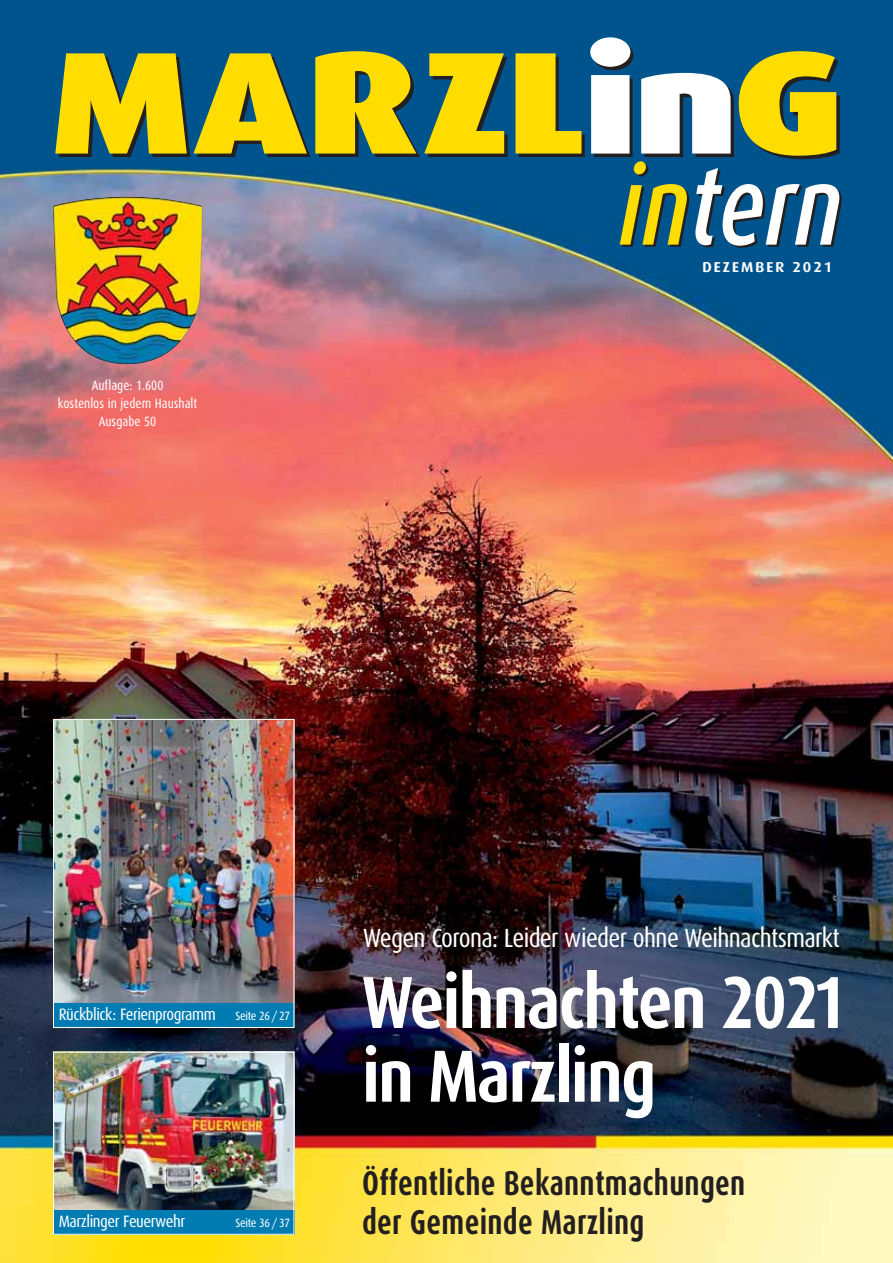
<style>
.page{position:relative;width:893px;height:1263px;background:#fff}
.page>*{position:absolute;margin:0;border:0;box-sizing:border-box;transform-origin:0 0}
.t1{font:900 145.65px "Dax Wide";letter-spacing:.01em;color:#fd0}
.t2{font:italic 500 110.4px "Dax Condensed";color:#fff;scale:.91 1}
.t3{font:700 73.95px/73.7px "Dax Condensed";letter-spacing:-.025em;color:#fff}
.t4{font:700 34.5px/39px "Dax Condensed";letter-spacing:.01em;color:#231f20;scale:.9 1}
.t5{font:26.25px "Dax Condensed";letter-spacing:-.025em;color:#fff}
.t6{font:16.5px "Dax Condensed";letter-spacing:-.025em;color:#fff}
.t7{font:700 14.25px "Dax Wide";letter-spacing:.155em;color:#fff;scale:.92 1}
.t8{font:13.5px/18px "Dax Condensed";color:#fff;text-align:center}
.t9{font:12px "Dax Condensed";letter-spacing:-.025em;color:#fff}
.s1{color:#231f20}
.s2{color:#fd0}
.s3{font-size:12px}
</style>
<div class="page">
<img style="left:0;top:0;width:893px;height:1263px">
<img style="left:55px;top:721px;width:237px;height:282px">
<div style="left:53px;top:1003px;width:241px;height:25px;background:#007cb2"></div>
<div style="left:53px;top:719px;width:241px;height:309px;border:1px solid #fff"></div>
<img style="left:55px;top:1054px;width:237px;height:156px">
<div style="left:53px;top:1210px;width:241px;height:25px;background:#007cb2"></div>
<div style="left:53px;top:1052px;width:241px;height:182px;border:1px solid #fff"></div>
<img style="left:53px;top:197px;width:113px;height:9px">
<h1 class="t1" style="left:52px;top:53px;width:797px">MARZL<span class="s1">inG</span></h1>
<h2 class="t2" style="left:618px;top:151px;width:247px"><span class="s2">in</span>tern</h2>
<p class="t7" style="left:702px;top:259px;width:143px">DEZEMBER 2021</p>
<p class="t8" style="left:58px;top:377px;width:141px">Auflage: 1.600<br>kostenlos in jedem Haushalt<br>Ausgabe 50</p>
<p class="t6" style="left:59px;top:1006px;width:233px">Rückblick: Ferienprogramm <span class="s3">Seite 26/27</span></p>
<p class="t6" style="left:59px;top:1213px;width:128px">Marzlinger Feuerwehr</p>
<p class="t9" style="left:236px;top:1217px;width:56px">Seite 36/37</p>
<h3 class="t5" style="left:363px;top:924px;width:478px">Wegen Corona: Leider wieder ohne Weihnachtsmarkt</h3>
<h3 class="t3" style="left:362px;top:969px;width:486px">Weihnachten 2021 in Marzling</h3>
<h3 class="t4" style="left:362px;top:1165px;width:427px">Öffentliche Bekannt machungen der Gemeinde Marzling</h3>
</div>
